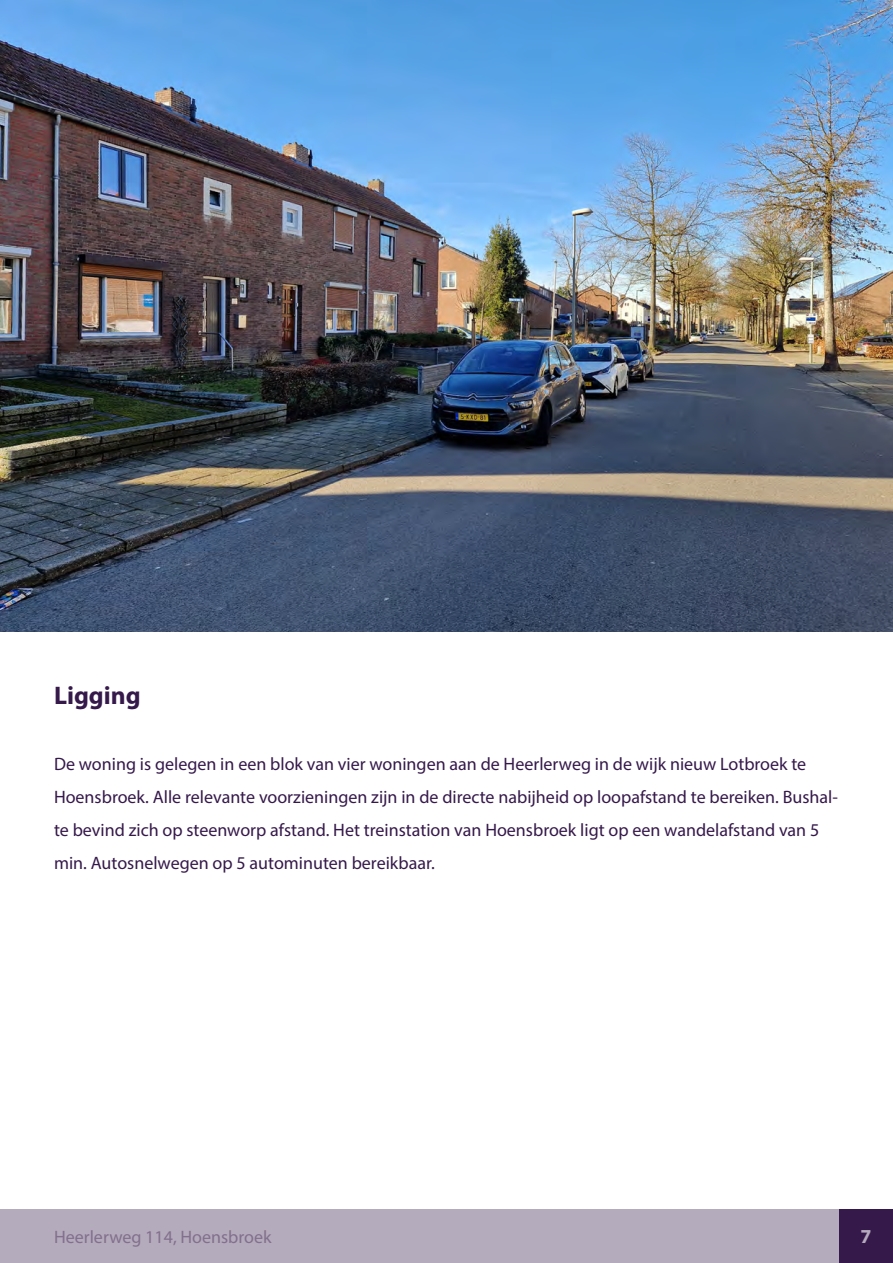
<style>
.page{position:relative;width:893px;height:1263px;background:#fff}
.page>*{position:absolute;margin:0;border:0;box-sizing:border-box;transform-origin:0 0}
.t1{font:700 25.5px "Myriad Pro";color:#36194b}
.t2{font:700 19.95px "Myriad Pro";color:#b4abbc}
.t3{font:18px/33px "Myriad Pro";color:#36194b}
.t4{font:18px "Myriad Pro";color:#82708c}
</style>
<div class="page">
<div style="left:839px;top:1209px;width:54px;height:54px;background:#36194b"></div>
<div style="left:0;top:1209px;width:839px;height:54px;background:#b4abbc"></div>
<img style="left:0;top:0;width:893px;height:631px">
<h1 class="t1" style="left:54px;top:678px;width:88px">Ligging</h1>
<p class="t3" style="left:54px;top:747px;width:785px">De woning is gelegen in een blok van vier woningen aan de Heerlerweg in de wijk nieuw Lotbroek te Hoensbroek. Alle relevante voorzieningen zijn in de directe nabijheid op loopafstand te bereiken. Bushal&shy;te bevind zich op steenworp afstand. Het treinstation van Hoensbroek ligt op een wandelafstand van 5 min. Autosnelwegen op 5 autominuten bereikbaar.</p>
<p class="t4" style="left:54px;top:1225px;width:219px">Heerlerweg 114, Hoensbroek</p>
<p class="t2" style="left:860px;top:1224px;width:13px">7</p>
</div>
